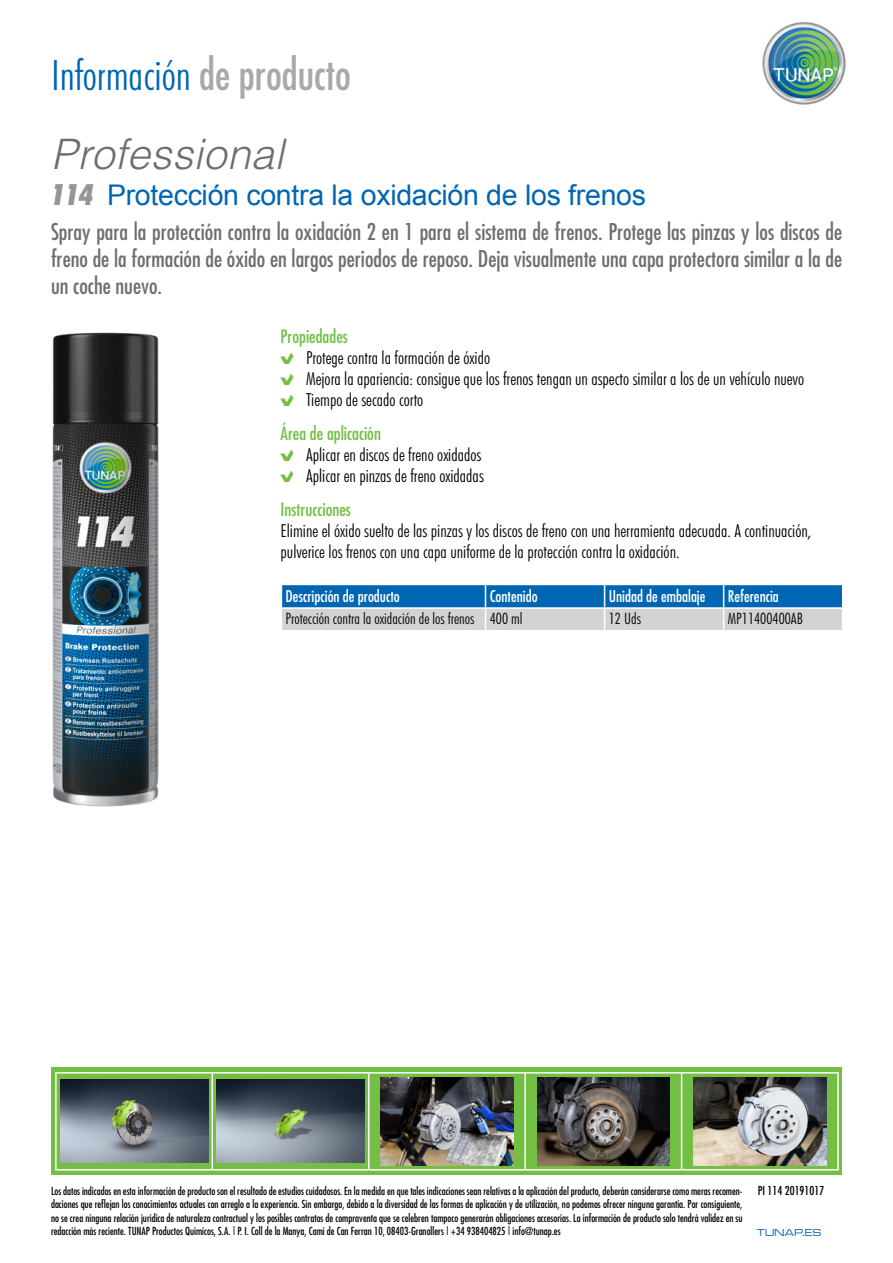
<style>
.page{position:relative;width:893px;height:1263px;background:#fff}
.page>*{position:absolute;margin:0;border:0;box-sizing:border-box;transform-origin:0 0}
.t1{font:300 condensed 42px "Futura BT";color:#0066b3}
.t2{font:italic 300 42px "Helvetica";letter-spacing:.01em;color:#6d6e71}
.t3{font:28.5px "Arial";letter-spacing:-.01em;color:#0066b3}
.t4{font:condensed 22.5px/27px "Futura";color:#6d6e71;text-align:justify}
.t5{font:300 condensed 18px/21px "Futura BT";color:#000}
.t6{font:condensed 18px "Futura";color:#72bf44}
.t7{font:300 condensed 15.75px "Futura BT";color:#000}
.t8{font:condensed 15.75px "Futura";color:#fff}
.t9{font:condensed 12px "Futura";color:#000}
.t10{font:condensed 10.8px/13.5px "Futura";color:#000;text-align:justify}
.t11{font:10.5px "Microgramma D Medi Exte";letter-spacing:.035em;color:#0066b3}
.s1{font-family:"Futura";font-weight:400;color:#a7a9ac}
.s2{font-family:"Futura BT";font-weight:900;font-style:italic;font-stretch:condensed;font-size:29.25px;color:#939598}
.s3{font-family:"Wuerth Num";font-weight:400;font-stretch:normal;color:#72bf44}
</style>
<div class="page">
<img style="left:762px;top:21px;width:84px;height:84px">
<svg style="left:51px;top:1068px;width:790px;height:107px;background:#77bc4d"></svg>
<hr style="left:55px;top:1072px;width:157px;height:1px;background:#fff">
<hr style="left:55px;top:1073px;width:2px;height:96px;background:#fff">
<hr style="left:55px;top:1169px;width:157px;height:1px;background:#fff">
<hr style="left:212px;top:1072px;width:157px;height:1px;background:#fff">
<hr style="left:212px;top:1073px;width:1px;height:96px;background:#fff">
<hr style="left:212px;top:1169px;width:157px;height:1px;background:#fff">
<hr style="left:369px;top:1072px;width:156px;height:1px;background:#fff">
<hr style="left:368px;top:1073px;width:1px;height:96px;background:#fff">
<hr style="left:369px;top:1169px;width:156px;height:1px;background:#fff">
<hr style="left:525px;top:1072px;width:157px;height:1px;background:#fff">
<hr style="left:524px;top:1073px;width:2px;height:96px;background:#fff">
<hr style="left:525px;top:1169px;width:157px;height:1px;background:#fff">
<hr style="left:682px;top:1072px;width:157px;height:1px;background:#fff">
<hr style="left:681px;top:1073px;width:1px;height:96px;background:#fff">
<hr style="left:837px;top:1073px;width:2px;height:96px;background:#fff">
<hr style="left:682px;top:1169px;width:157px;height:1px;background:#fff">
<img style="left:60px;top:1080px;width:148px;height:83px">
<img style="left:217px;top:1080px;width:147px;height:83px">
<img style="left:381px;top:1077px;width:132px;height:88px">
<img style="left:537px;top:1077px;width:133px;height:88px">
<img style="left:693px;top:1077px;width:133px;height:88px">
<img style="left:52px;top:332px;width:107px;height:475px">
<svg style="left:281px;top:584px;width:562px;height:46px;background:#71a2c7"></svg>
<h1 class="t1" style="left:51px;top:49px;width:301px">Información <span class="s1">de producto</span></h1>
<h1 class="t2" style="left:51px;top:128px;width:234px">Professional</h1>
<h2 class="t3" style="left:51px;top:175px;width:596px"><span class="s2">114</span> Protección contra la oxidación de los frenos</h2>
<h3 class="t4" style="left:51px;top:218px;width:793px">Spray para la protección contra la oxidación 2 en 1 para el sistema de frenos. Protege las pinzas y los discos de freno de la formación de óxido en largos periodos de reposo. Deja visualmente una capa protectora similar a la de un coche nuevo.</h3>
<h3 class="t6" style="left:281px;top:325px;width:69px">Propiedades</h3>
<h3 class="t5" style="left:281px;top:347px;width:525px"><span class="s3">B</span> Protege contra la formación de óxido<br><span class="s3">B</span> Mejora la apariencia: consigue que los frenos tengan un aspecto similar a los de un vehículo nuevo<br><span class="s3">B</span> Tiempo de secado corto</h3>
<h3 class="t6" style="left:281px;top:422px;width:102px">Área de aplicación</h3>
<h3 class="t5" style="left:281px;top:444px;width:205px"><span class="s3">B</span> Aplicar en discos de freno oxidados<br><span class="s3">B</span> Aplicar en pinzas de freno oxidadas</h3>
<h3 class="t6" style="left:281px;top:498px;width:72px">Instrucciones</h3>
<h3 class="t5" style="left:281px;top:520px;width:532px">Elimine el óxido suelto de las pinzas y los discos de freno con una herramienta adecuada. A continuación, pulverice los frenos con una capa uniforme de la protección contra la oxidación.</h3>
<h3 class="t8" style="left:286px;top:586px;width:116px">Descripción de producto</h3>
<h3 class="t8" style="left:490px;top:586px;width:49px">Contenido</h3>
<h3 class="t8" style="left:609px;top:586px;width:98px">Unidad de embalaje</h3>
<h3 class="t8" style="left:728px;top:586px;width:53px">Referencia</h3>
<h3 class="t7" style="left:286px;top:609px;width:238px">Protección contra la oxidación de los frenos 400 ml</h3>
<h3 class="t7" style="left:609px;top:609px;width:34px">12 Uds</h3>
<h3 class="t7" style="left:728px;top:609px;width:77px">MP11400400AB</h3>
<p class="t10" style="left:51px;top:1184px;width:693px">Los datos indicados en esta información de producto son el resultado de estudios cuidadosos. En la medida en que tales indicaciones sean relativas a la aplicación del producto, deberán considerarse como meras recomen&shy;daciones que reflejan los conocimientos actuales con arreglo a la experiencia. Sin embargo, debido a la diversidad de las formas de aplicación y de utilización, no podemos ofrecer ninguna garantía. Por consiguiente, no se crea ninguna relación jurídica de naturaleza contractual y los posibles contratos de compraventa que se celebren tampoco generarán obligaciones accesorias. La información de producto solo tendrá validez en su redacción más reciente. TUNAP Productos Quimicos, S.A. | P. I. Coll de la Manya, Cami de Can Ferran 10, 08403-Granollers | +34 938404825 | info@tunap.es</p>
<p class="t9" style="left:758px;top:1183px;width:68px">PI 114 20191017</p>
<p class="t11" style="left:757px;top:1226px;width:66px">TUNAP.ES</p>
</div>
